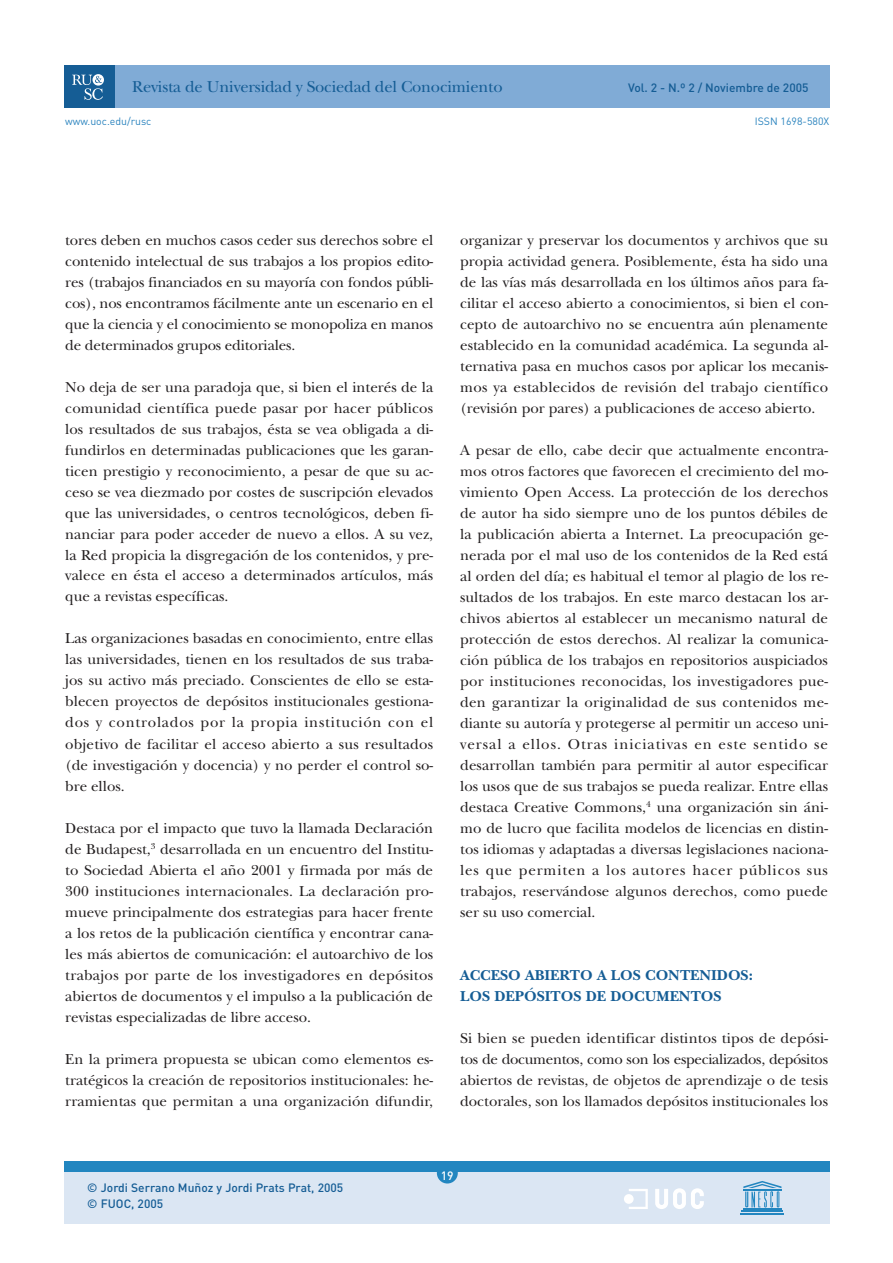
<style>
.page{position:relative;width:893px;height:1263px;background:#fff}
.page>*{position:absolute;margin:0;border:0;box-sizing:border-box;transform-origin:0 0}
.t1{font:16.5px "New Baskerville";letter-spacing:-.01em;color:#155d95}
.t2{font:15px/21px "New Baskerville";color:#231f20;text-align:justify}
.t3{font:700 15px/21px "New Baskerville";color:#155d95}
.t4{font:500 12px/16.2px "DIN";color:#155d95}
.t5{font:500 12px "DIN";color:#fff}
.t6{font:10.5px "DIN";color:#2a83be}
</style>
<div class="page">
<div style="left:84px;top:65px;width:745px;height:43px;background:#80abd6"></div>
<div style="left:64px;top:65px;width:51px;height:43px;background:#155d95"></div>
<svg style="left:72px;top:74px;width:32px;height:26px"></svg>
<div style="left:64px;top:1162px;width:765px;height:10px;background:#2286c0"></div>
<div style="left:64px;top:1172px;width:765px;height:51px;background:#dbe6f3"></div>
<hr style="left:743px;top:1208px;width:38px;height:2px;background:#2286c0">
<hr style="left:741px;top:1211px;width:42px;height:1px;background:#2286c0">
<hr style="left:740px;top:1213px;width:44px;height:2px;background:#2286c0">
<svg style="left:743px;top:1181px;width:38px;height:27px"></svg>
<div style="left:437px;top:1163px;width:21px;height:21px;background:#2286c0;border-radius:50%"></div>
<svg style="left:624px;top:1188px;width:79px;height:21px"></svg>
<p class="t1" style="left:132px;top:81px;width:372px">Revista de Universidad y Sociedad del Conocimiento</p>
<p class="t4" style="left:628px;top:81px;width:182px">Vol. 2 - N.º 2 / Noviembre de 2005</p>
<p class="t6" style="left:65px;top:117px;width:88px">www.uoc.edu/rusc</p>
<p class="t6" style="left:755px;top:117px;width:76px">ISSN 1698-580X</p>
<p class="t2" style="left:65px;top:231px;width:369px">tores deben en muchos casos ceder sus derechos sobre el contenido intelectual de sus trabajos a los propios edito&shy;res (trabajos financiados en su mayoría con fondos públi&shy;cos), nos encontramos fácilmente ante un escenario en el que la ciencia y el conocimiento se monopoliza en manos de determinados grupos editoriales.</p>
<p class="t2" style="left:65px;top:378px;width:369px">No deja de ser una paradoja que, si bien el interés de la comunidad científica puede pasar por hacer públicos los resultados de sus trabajos, ésta se vea obligada a di&shy;fundirlos en determinadas publicaciones que les garan&shy;ticen prestigio y reconocimiento, a pesar de que su ac&shy;ceso se vea diezmado por costes de suscripción elevados que las universidades, o centros tecnológicos, deben fi&shy;nanciar para poder acceder de nuevo a ellos. A su vez, la Red propicia la disgregación de los contenidos, y pre&shy;valece en ésta el acceso a determinados artículos, más que a revistas específicas.</p>
<p class="t2" style="left:65px;top:630px;width:369px">Las organizaciones basadas en conocimiento, entre ellas las universidades, tienen en los resultados de sus traba&shy;jos su activo más preciado. Conscientes de ello se esta&shy;blecen proyectos de depósitos institucionales gestiona&shy;dos y controlados por la propia institución con el objetivo de facilitar el acceso abierto a sus resultados (de investigación y docencia) y no perder el control so&shy;bre ellos.</p>
<p class="t2" style="left:65px;top:819px;width:369px">Destaca por el impacto que tuvo la llamada Declaración de Budapest,<sup>3</sup> desarrollada en un encuentro del Institu&shy;to Sociedad Abierta el año 2001 y firmada por más de 300 instituciones internacionales. La declaración pro&shy;mueve principalmente dos estrategias para hacer frente a los retos de la publicación científica y encontrar cana&shy;les más abiertos de comunicación: el autoarchivo de los trabajos por parte de los investigadores en depósitos abiertos de documentos y el impulso a la publicación de revistas especializadas de libre acceso.</p>
<p class="t2" style="left:65px;top:1050px;width:369px">En la primera propuesta se ubican como elementos es&shy;tratégicos la creación de repositorios institucionales: he&shy;rramientas que permitan a una organización difundir,</p>
<p class="t2" style="left:460px;top:231px;width:369px">organizar y preservar los documentos y archivos que su propia actividad genera. Posiblemente, ésta ha sido una de las vías más desarrollada en los últimos años para fa&shy;cilitar el acceso abierto a conocimientos, si bien el con&shy;cepto de autoarchivo no se encuentra aún plenamente establecido en la comunidad académica. La segunda al&shy;ternativa pasa en muchos casos por aplicar los mecanis&shy;mos ya establecidos de revisión del trabajo científico (revisión por pares) a publicaciones de acceso abierto.</p>
<p class="t2" style="left:460px;top:441px;width:369px">A pesar de ello, cabe decir que actualmente encontra&shy;mos otros factores que favorecen el crecimiento del mo&shy;vimiento Open Access. La protección de los derechos de autor ha sido siempre uno de los puntos débiles de la publicación abierta a Internet. La preocupación ge&shy;nerada por el mal uso de los contenidos de la Red está al orden del día; es habitual el temor al plagio de los re&shy;sultados de los trabajos. En este marco destacan los ar&shy;chivos abiertos al establecer un mecanismo natural de protección de estos derechos. Al realizar la comunica&shy;ción pública de los trabajos en repositorios auspiciados por instituciones reconocidas, los investigadores pue&shy;den garantizar la originalidad de sus contenidos me&shy;diante su autoría y protegerse al permitir un acceso uni&shy;versal a ellos. Otras iniciativas en este sentido se desarrollan también para permitir al autor especificar los usos que de sus trabajos se pueda realizar. Entre ellas destaca Creative Commons,<sup>4</sup> una organización sin áni&shy;mo de lucro que facilita modelos de licencias en distin&shy;tos idiomas y adaptadas a diversas legislaciones naciona&shy;les que permiten a los autores hacer públicos sus trabajos, reservándose algunos derechos, como puede ser su uso comercial.</p>
<p class="t3" style="left:460px;top:966px;width:294px">ACCESO ABIERTO A LOS CONTENIDOS:<br>LOS DEPÓSITOS DE DOCUMENTOS</p>
<p class="t2" style="left:460px;top:1029px;width:369px">Si bien se pueden identificar distintos tipos de depósi&shy;tos de documentos, como son los especializados, depósitos abiertos de revistas, de objetos de aprendizaje o de tesis doctorales, son los llamados depósitos institucionales los</p>
<p class="t4" style="left:87px;top:1181px;width:257px">© Jordi Serrano Muñoz y Jordi Prats Prat, 2005 © FUOC, 2005</p>
<p class="t5" style="left:444px;top:1165px;width:8px">1</p>
<p class="t5" style="left:440px;top:1171px;width:14px">19</p>
</div>
